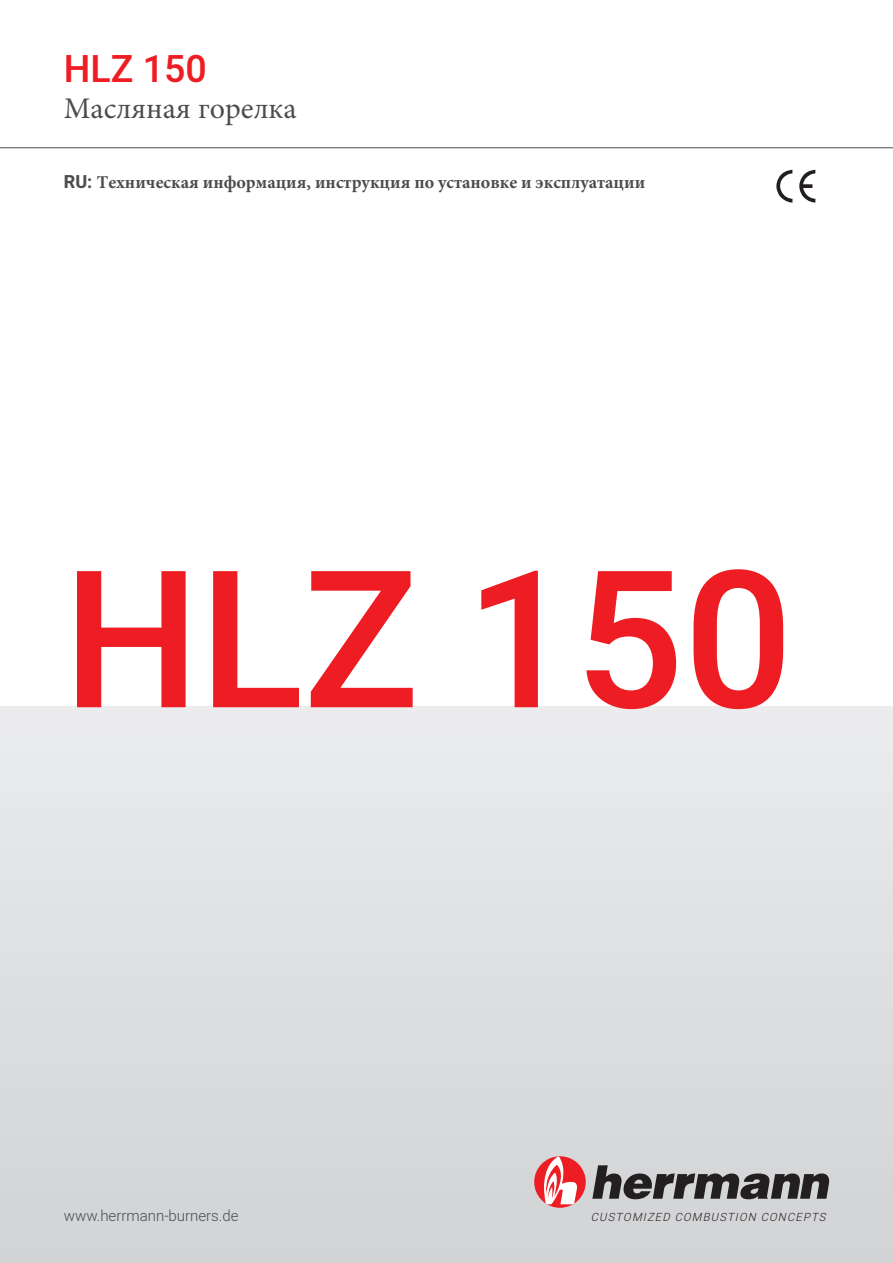
<style>
.page{position:relative;width:893px;height:1263px;background:#fff}
.page>*{position:absolute;margin:0;border:0;box-sizing:border-box;transform-origin:0 0}
.t1{font:500 191.4px "Heebo";color:#ee1d23}
.t2{font:500 37.5px "Heebo";color:#ee1d23}
.t3{font:30px "Minion Pro";color:#4b4c4d}
.t4{font:700 18px "Minion Pro";color:#4b4c4d}
.t5{font:300 15px "Heebo";color:#4b4c4d}
.t6{font:italic 300 11.25px "Heebo";color:#231f20}
.s1{font-family:"Heebo"}
</style>
<div class="page">
<div style="left:0;top:707px;width:893px;height:556px;background:#dedfe1"></div>
<svg style="left:534px;top:1156px;width:52px;height:52px"></svg>
<svg style="left:592px;top:1165px;width:238px;height:34px"></svg>
<svg style="left:539px;top:1156px;width:38px;height:48px;background:#f3898c"></svg>
<hr style="left:0;top:147px;width:893px;height:1px;background:#4b4c4d">
<svg style="left:776px;top:170px;width:16px;height:32px"></svg>
<svg style="left:799px;top:170px;width:16px;height:32px"></svg>
<h2 class="t2" style="left:64px;top:43px;width:144px">HLZ 150</h2>
<h3 class="t3" style="left:64px;top:88px;width:234px">Масляная горелка</h3>
<p class="t4" style="left:64px;top:169px;width:583px"><span class="s1">RU:</span> Техническая информация, инструкция по установке и эксплуатации</p>
<h1 class="t1" style="left:63px;top:507px;width:731px">HLZ 150</h1>
<p class="t5" style="left:64px;top:1205px;width:176px">www.herrmann-burners.de</p>
<p class="t6" style="left:591px;top:1209px;width:239px">CUSTOMIZED COMBUSTION CONCEPTS</p>
</div>
